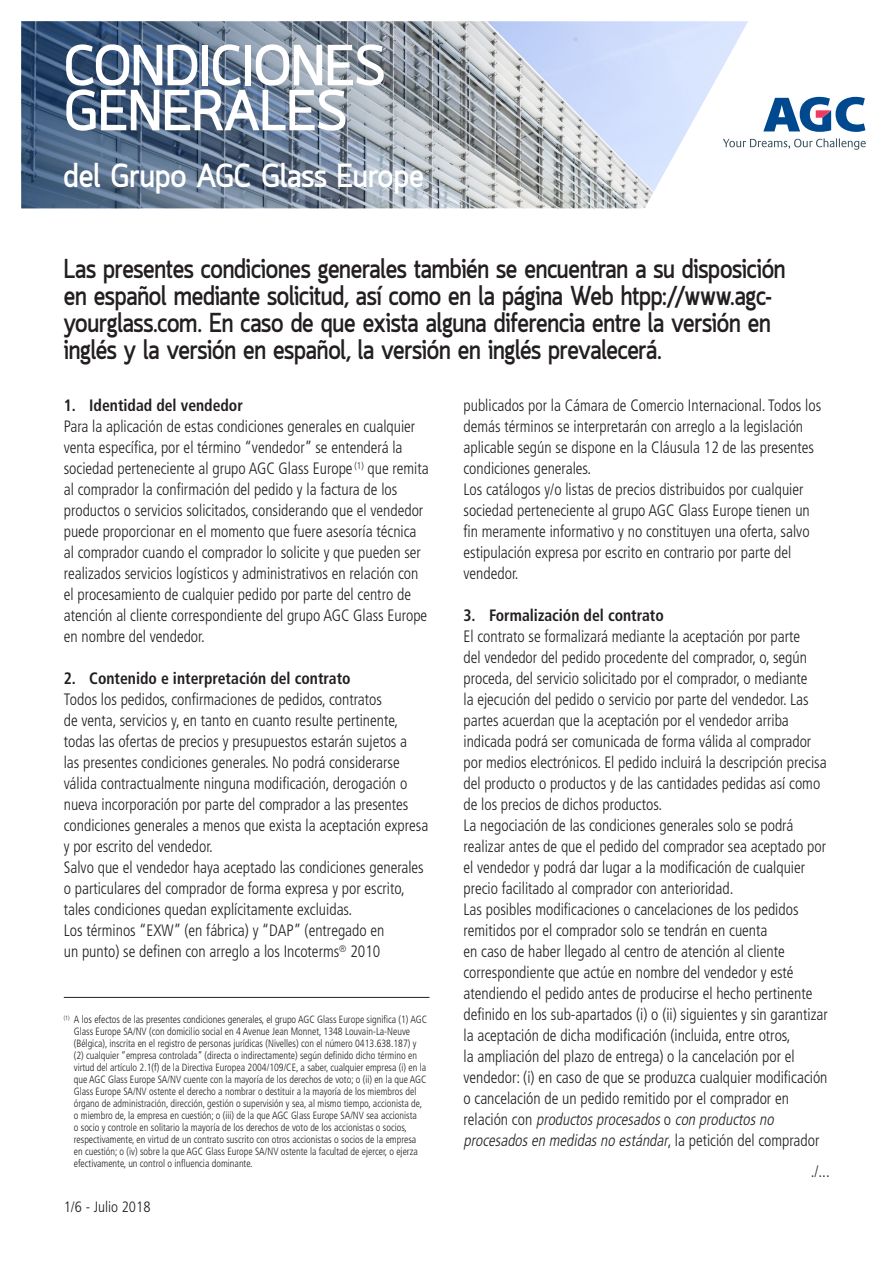
<style>
.page{position:relative;width:893px;height:1263px;background:#fff}
.page>*{position:absolute;margin:0;border:0;box-sizing:border-box;transform-origin:0 0}
.product_name_couv{font:700 57px/45px "Quark";letter-spacing:-.01em;color:#fff}
.t1{font:700 33px "Quark";color:#fff;scale:.95 1}
.intro_2{font:700 27px/27px "Quark";letter-spacing:-.01em;color:#231f20;scale:.9 1}
.t2{font:300 condensed 16.5px/21px "Frutiger LT Std";color:#231f20;scale:.95 1}
.t3{font:700 condensed 16.5px "Frutiger LT Std";color:#231f20;scale:.95 1}
.t4{font:300 condensed 15px "Frutiger LT Std";color:#231f20}
.t5{font:300 condensed 10.5px/12px "Frutiger LT Std";color:#231f20;scale:.95 1}
.s1{font-style:italic}
</style>
<div class="page">
<svg style="left:21px;top:21px;width:727px;height:187px;background:#93a1b3"></svg>
<svg style="left:763px;top:97px;width:102px;height:35px"></svg>
<svg style="left:723px;top:138px;width:143px;height:12px"></svg>
<hr style="left:64px;top:997px;width:365px;height:1px;background:#231f20">
<p class="product_name_couv" style="left:64px;top:48px;width:323px">CONDICIONES<br>GENERALES</p>
<p class="t1" style="left:63px;top:156px;width:381px">del Grupo AGC Glass Europe</p>
<p class="intro_2" style="left:64px;top:257px;width:804px">Las presentes condiciones generales también se encuentran a su disposición en español mediante solicitud, así como en la página Web htpp://www.agc&shy;yourglass.com. En caso de que exista alguna diferencia entre la versión en inglés y la versión en español, la versión en inglés prevalecerá.</p>
<p class="t3" style="left:64px;top:396px;width:190px">1. Identidad del vendedor</p>
<p class="t2" style="left:64px;top:416px;width:386px">Para la aplicación de estas condiciones generales en cualquier venta específica, por el término “vendedor” se entenderá la sociedad perteneciente al grupo AGC Glass Europe <sup>(1)</sup> que remita al comprador la confirmación del pedido y la factura de los productos o servicios solicitados, considerando que el vendedor puede proporcionar en el momento que fuere asesoría técnica al comprador cuando el comprador lo solicite y que pueden ser realizados servicios logísticos y administrativos en relación con el procesamiento de cualquier pedido por parte del centro de atención al cliente correspondiente del grupo AGC Glass Europe en nombre del vendedor.</p>
<p class="t3" style="left:64px;top:669px;width:303px">2. Contenido e interpretación del contrato</p>
<p class="t2" style="left:64px;top:689px;width:385px">Todos los pedidos, confirmaciones de pedidos, contratos<br>de venta, servicios y, en tanto en cuanto resulte pertinente, todas las ofertas de precios y presupuestos estarán sujetos a<br>las presentes condiciones generales. No podrá considerarse válida contractualmente ninguna modificación, derogación o nueva incorporación por parte del comprador a las presentes condiciones generales a menos que exista la aceptación expresa y por escrito del vendedor.</p>
<p class="t2" style="left:64px;top:857px;width:380px">Salvo que el vendedor haya aceptado las condiciones generales o particulares del comprador de forma expresa y por escrito, tales condiciones quedan explícitamente excluidas.</p>
<p class="t2" style="left:64px;top:920px;width:339px">Los términos “EXW” (en fábrica) y “DAP” (entregado en un punto) se definen con arreglo a los Incoterms<sup>®</sup> 2010</p>
<p class="t5" style="left:74px;top:1014px;width:373px;text-indent:-10px"><sup>(1)</sup> A los efectos de las presentes condiciones generales, el grupo AGC Glass Europe significa (1) AGC Glass Europe SA/NV (con domicilio social en 4 Avenue Jean Monnet, 1348 Louvain-La-Neuve (Bélgica), inscrita en el registro de personas jurídicas (Nivelles) con el número 0413.638.187) y (2) cualquier “empresa controlada” (directa o indirectamente) según definido dicho término en virtud del artículo 2.1(f) de la Directiva Europea 2004/109/CE, a saber, cualquier empresa (i) en la que AGC Glass Europe SA/NV cuente con la mayoría de los derechos de voto; o (ii) en la que AGC Glass Europe SA/NV ostente el derecho a nombrar o destituir a la mayoría de los miembros del órgano de administración, dirección, gestión o supervisión y sea, al mismo tiempo, accionista de, o miembro de, la empresa en cuestión; o (iii) de la que AGC Glass Europe SA/NV sea accionista<br>o socio y controle en solitario la mayoría de los derechos de voto de los accionistas o socios, respectivamente, en virtud de un contrato suscrito con otros accionistas o socios de la empresa en cuestión; o (iv) sobre la que AGC Glass Europe SA/NV ostente la facultad de ejercer, o ejerza efectivamente, un control o influencia dominante.</p>
<p class="t4" style="left:64px;top:1198px;width:88px">1/6 - Julio 2018</p>
<p class="t2" style="left:463px;top:395px;width:378px">publicados por la Cámara de Comercio Internacional. Todos los demás términos se interpretarán con arreglo a la legislación aplicable según se dispone en la Cláusula 12 de las presentes condiciones generales.</p>
<p class="t2" style="left:463px;top:479px;width:366px">Los catálogos y/o listas de precios distribuidos por cualquier sociedad perteneciente al grupo AGC Glass Europe tienen un fin meramente informativo y no constituyen una oferta, salvo estipulación expresa por escrito en contrario por parte del vendedor.</p>
<p class="t3" style="left:463px;top:606px;width:212px">3. Formalización del contrato</p>
<p class="t2" style="left:463px;top:626px;width:384px">El contrato se formalizará mediante la aceptación por parte<br>del vendedor del pedido procedente del comprador, o, según proceda, del servicio solicitado por el comprador, o mediante<br>la ejecución del pedido o servicio por parte del vendedor. Las partes acuerdan que la aceptación por el vendedor arriba indicada podrá ser comunicada de forma válida al comprador por medios electrónicos. El pedido incluirá la descripción precisa del producto o productos y de las cantidades pedidas así como de los precios de dichos productos.</p>
<p class="t2" style="left:463px;top:815px;width:383px">La negociación de las condiciones generales solo se podrá realizar antes de que el pedido del comprador sea aceptado por el vendedor y podrá dar lugar a la modificación de cualquier precio facilitado al comprador con anterioridad.</p>
<p class="t2" style="left:463px;top:899px;width:385px">Las posibles modificaciones o cancelaciones de los pedidos remitidos por el comprador solo se tendrán en cuenta<br>en caso de haber llegado al centro de atención al cliente correspondiente que actúe en nombre del vendedor y esté atendiendo el pedido antes de producirse el hecho pertinente definido en los sub-apartados (i) o (ii) siguientes y sin garantizar la aceptación de dicha modificación (incluida, entre otros,<br>la ampliación del plazo de entrega) o la cancelación por el vendedor: (i) en caso de que se produzca cualquier modificación o cancelación de un pedido remitido por el comprador en<br>r e l a c i ó n c o n <span class="s1">productosprocesados</span>o <span class="s1">con productosno procesadosen medidasno estándar</span>, l a p e t i c i ó n d e l c o m p ra d o r</p>
<p class="t2" style="left:811px;top:1161px;width:22px">./...</p>
</div>
